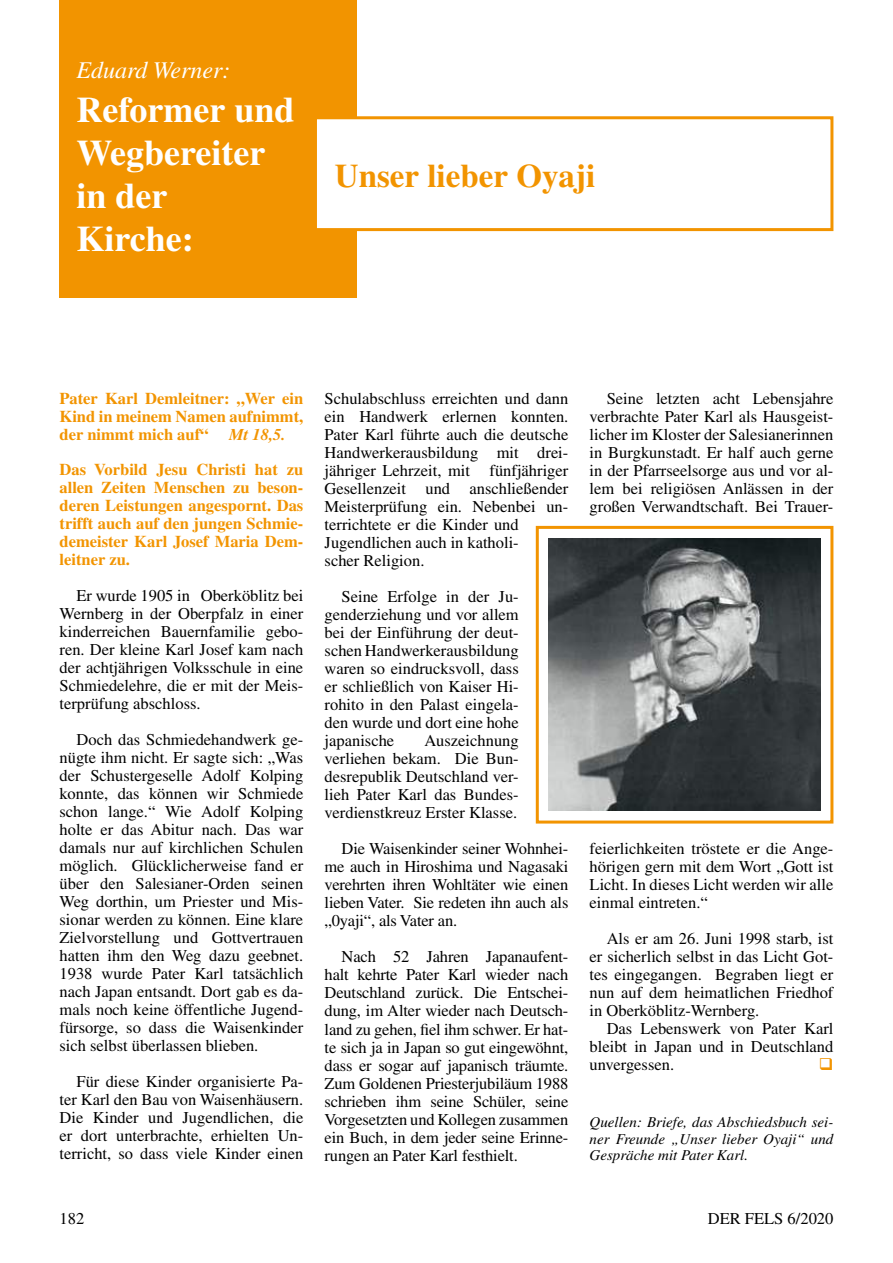
<style>
.page{position:relative;width:893px;height:1263px;background:#fff}
.page>*{position:absolute;margin:0;border:0;box-sizing:border-box;transform-origin:0 0}
.t1{font:700 36px/43.2px "Times";color:#fff}
.t2{font:700 33px "Times";color:#f29400}
.t3{font:italic 24px "Times";color:#fff}
.t4{font:16.5px/18px "Times";color:#000;text-align:justify}
.t5{font:700 16.5px/18px "Times";color:#f29400;text-align:justify}
.t6{font:italic 700 16.5px "Times";color:#f29400}
.t7{font:italic 15px/16.5px "Times";color:#000;text-align:justify}
</style>
<div class="page">
<div style="left:60px;top:0;width:297px;height:298px;background:#f29400"></div>
<div style="left:314px;top:116px;width:519px;height:115px;background:#fff;border:3px solid #f29400"></div>
<div style="left:536px;top:526px;width:297px;height:297px;border:3px solid #f29400"></div>
<img style="left:549px;top:539px;width:272px;height:272px">
<h3 class="t3" style="left:77px;top:57px;width:155px">Eduard Werner:</h3>
<h1 class="t1" style="left:77px;top:87px;width:220px">Reformer und<br>Wegbereiter in der<br>Kirche:</h1>
<h2 class="t2" style="left:335px;top:156px;width:262px">Unser lieber Oyaji</h2>
<p class="t5" style="left:60px;top:389px;width:245px">Pater Karl Demleitner: „Wer ein Kind in meinem Namen aufnimmt, der nimmt mich auf“</p>
<p class="t6" style="left:229px;top:425px;width:58px">Mt 18,5.</p>
<p class="t5" style="left:60px;top:460px;width:245px">Das Vorbild Jesu Christi hat zu allen Zeiten Menschen zu beson&shy;deren Leistungen angespornt. Das trifft auch auf den jungen Schmie&shy;demeister Karl Josef Maria Dem&shy;leitner zu.</p>
<p class="t4" style="left:60px;top:586px;width:245px;text-indent:17px">Er wurde 1905 in Oberköblitz bei Wernberg in der Oberpfalz in einer kinderreichen Bauernfamilie gebo&shy;ren. Der kleine Karl Josef kam nach der achtjährigen Volksschule in eine Schmiedelehre, die er mit der Meis&shy;terprüfung abschloss.</p>
<p class="t4" style="left:60px;top:730px;width:245px;text-indent:17px">Doch das Schmiedehandwerk ge&shy;nügte ihm nicht. Er sagte sich: „Was der Schustergeselle Adolf Kolping konnte, das können wir Schmiede schon lange.“ Wie Adolf Kolping holte er das Abitur nach. Das war damals nur auf kirchlichen Schulen möglich. Glücklicherweise fand er über den Salesianer-Orden seinen Weg dorthin, um Priester und Mis&shy;sionar werden zu können. Eine klare Zielvorstellung und Gottvertrauen hatten ihm den Weg dazu geebnet.<br>1938 wurde Pater Karl tatsächlich nach Japan entsandt. Dort gab es da&shy;mals noch keine öffentliche Jugend&shy;fürsorge, so dass die Waisenkinder sich selbst überlassen blieben.</p>
<p class="t4" style="left:60px;top:1072px;width:245px;text-indent:17px">Für diese Kinder organisierte Pa&shy;ter Karl den Bau von Waisenhäusern.<br>Die Kinder und Jugendlichen, die er dort unterbrachte, erhielten Un&shy;terricht, so dass viele Kinder einen</p>
<p class="t4" style="left:325px;top:390px;width:245px;text-align:left">Schulabschluss erreichten und dann ein Handwerk erlernen konnten.<br>Pater Karl führte auch die deutsche<br>Handwerkerausbildung mit drei&shy;jähriger Lehrzeit, mit fünfjähriger<br>Gesellenzeit und anschließender<br>Meisterprüfung ein. Nebenbei un&shy;terrichtete er die Kinder und<br>Jugendlichen auch in katholi-<br>scher Religion.</p>
<p class="t4" style="left:325px;top:588px;width:196px;text-indent:17px">Seine Erfolge in der Ju&shy;genderziehung und vor allem bei der Einführung der deut&shy;schen Handwerkerausbildung waren so eindrucksvoll, dass er schließlich von Kaiser Hi&shy;rohito in den Palast eingela&shy;den wurde und dort eine hohe japanische</p>
<p class="t4" style="left:325px;top:732px;width:196px;text-indent:100px">Auszeichnung verliehen bekam. Die Bun&shy;desrepublik Deutschland ver&shy;lieh Pater Karl das Bundes&shy;verdienstkreuz Erster Klasse.</p>
<p class="t4" style="left:325px;top:840px;width:245px;text-indent:17px">Die Waisenkinder seiner Wohnhei&shy;me auch in Hiroshima und Nagasaki verehrten ihren Wohltäter wie einen lieben Vater. Sie redeten ihn auch als „0yaji“, als Vater an.</p>
<p class="t4" style="left:325px;top:948px;width:245px;text-indent:17px">Nach 52 Jahren Japanaufent&shy;halt kehrte Pater Karl wieder nach Deutschland zurück. Die Entschei&shy;dung, im Alter wieder nach Deutsch&shy;land zu gehen, fiel ihm schwer. Er hat&shy;te sich ja in Japan so gut eingewöhnt, dass er sogar auf japanisch träumte.<br>Zum Goldenen Priesterjubiläum 1988 schrieben ihm seine Schüler, seine Vorgesetzten und Kollegen zusammen ein Buch, in dem jeder seine Erinne&shy;rungen an Pater Karl festhielt.</p>
<p class="t4" style="left:590px;top:390px;width:245px;text-indent:17px">Seine letzten acht Lebensjahre verbrachte Pater Karl als Hausgeist&shy;licher im Kloster der Salesianerinnen in Burgkunstadt. Er half auch gerne in der Pfarrseelsorge aus und vor al&shy;lem bei religiösen Anlässen in der großen Verwandtschaft. Bei Trauer-</p>
<p class="t4" style="left:590px;top:840px;width:245px">feierlichkeiten tröstete er die Ange&shy;hörigen gern mit dem Wort „Gott ist Licht. In dieses Licht werden wir alle einmal eintreten.“</p>
<p class="t4" style="left:590px;top:930px;width:245px;text-indent:17px">Als er am 26. Juni 1998 starb, ist er sicherlich selbst in das Licht Got&shy;tes eingegangen. Begraben liegt er nun auf dem heimatlichen Friedhof in Oberköblitz-Wernberg.</p>
<p class="t4" style="left:590px;top:1020px;width:245px;text-indent:17px">Das Lebenswerk von Pater Karl bleibt in Japan und in Deutschland unvergessen.</p>
<p class="t7" style="left:590px;top:1114px;width:245px">Quellen: Briefe, das Abschiedsbuch sei&shy;ner Freunde „Unser lieber Oyaji“ und Gespräche mit Pater Karl.</p>
<p class="t4" style="left:60px;top:1209px;width:26px">182</p>
<p class="t4" style="left:708px;top:1209px;width:127px">DER FELS 6/2020</p>
</div>
